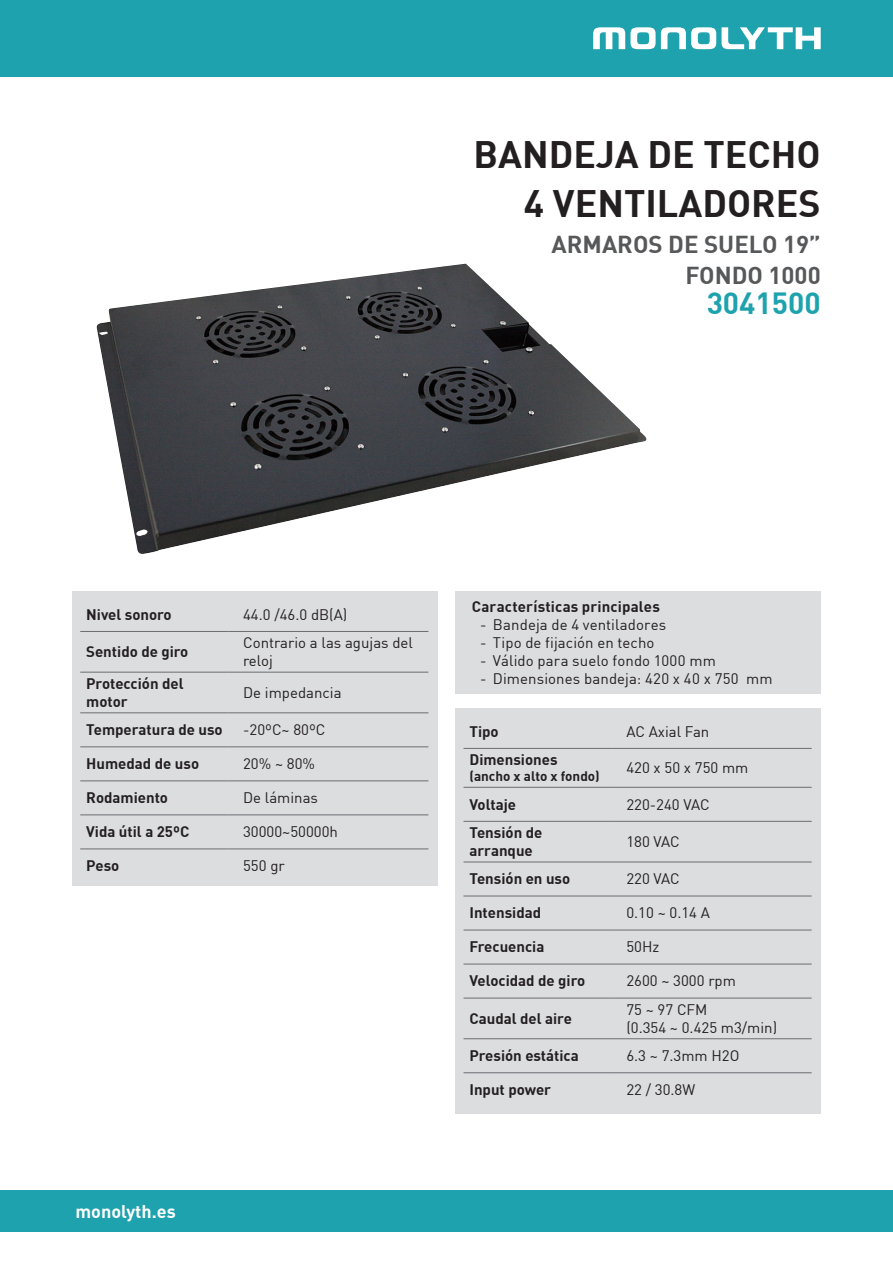
<style>
.page{position:relative;width:893px;height:1263px;background:#fff}
.page>*{position:absolute;margin:0;border:0;box-sizing:border-box;transform-origin:0 0}
.t1{font:700 37.5px "DIN";color:#231f20}
.t2{font:700 30px "DIN";color:#1ea2ae}
.t3{font:700 24px "DIN";color:#57585a}
.t4{font:700 18px "DIN";color:#fff}
.Estilo_de_párrafo_1{font:15px/18px "DIN";color:#231f20}
.Estilo_de_párrafo_3{font:700 15px/18px "DIN";color:#231f20}
.t5{font:700 13.5px "DIN";color:#231f20}
</style>
<div class="page">
<div style="left:0;top:0;width:893px;height:77px;background:#1ea2ae"></div>
<svg style="left:593px;top:27px;width:123px;height:22px"></svg>
<svg style="left:722px;top:27px;width:99px;height:22px"></svg>
<div style="left:0;top:1191px;width:893px;height:41px;background:#1ea2ae"></div>
<div style="left:455px;top:592px;width:366px;height:102px;background:#dcdddf"></div>
<div style="left:455px;top:709px;width:366px;height:405px;background:#dcdddf"></div>
<div style="left:72px;top:592px;width:366px;height:294px;background:#dcdddf"></div>
<hr style="left:463px;top:748px;width:149px;height:1px;background:#6c6d70">
<hr style="left:612px;top:748px;width:200px;height:1px;background:#6c6d70">
<hr style="left:463px;top:787px;width:149px;height:1px;background:#6c6d70">
<hr style="left:612px;top:787px;width:200px;height:1px;background:#6c6d70">
<hr style="left:463px;top:821px;width:149px;height:1px;background:#6c6d70">
<hr style="left:612px;top:821px;width:200px;height:1px;background:#6c6d70">
<hr style="left:463px;top:862px;width:149px;height:1px;background:#6c6d70">
<hr style="left:612px;top:862px;width:200px;height:1px;background:#6c6d70">
<hr style="left:463px;top:896px;width:149px;height:1px;background:#6c6d70">
<hr style="left:612px;top:896px;width:200px;height:1px;background:#6c6d70">
<hr style="left:463px;top:930px;width:149px;height:1px;background:#6c6d70">
<hr style="left:612px;top:930px;width:200px;height:1px;background:#6c6d70">
<hr style="left:463px;top:964px;width:149px;height:1px;background:#6c6d70">
<hr style="left:612px;top:964px;width:200px;height:1px;background:#6c6d70">
<hr style="left:463px;top:998px;width:149px;height:1px;background:#6c6d70">
<hr style="left:612px;top:998px;width:200px;height:1px;background:#6c6d70">
<hr style="left:463px;top:1038px;width:149px;height:1px;background:#6c6d70">
<hr style="left:612px;top:1038px;width:200px;height:1px;background:#6c6d70">
<hr style="left:463px;top:1072px;width:149px;height:1px;background:#6c6d70">
<hr style="left:612px;top:1072px;width:200px;height:1px;background:#6c6d70">
<hr style="left:80px;top:631px;width:149px;height:1px;background:#6c6d70">
<hr style="left:229px;top:631px;width:199px;height:1px;background:#6c6d70">
<hr style="left:80px;top:672px;width:149px;height:1px;background:#6c6d70">
<hr style="left:229px;top:672px;width:199px;height:1px;background:#6c6d70">
<hr style="left:80px;top:712px;width:149px;height:1px;background:#6c6d70">
<hr style="left:229px;top:712px;width:199px;height:1px;background:#6c6d70">
<hr style="left:80px;top:746px;width:149px;height:1px;background:#6c6d70">
<hr style="left:229px;top:746px;width:199px;height:1px;background:#6c6d70">
<hr style="left:80px;top:780px;width:149px;height:1px;background:#6c6d70">
<hr style="left:229px;top:780px;width:199px;height:1px;background:#6c6d70">
<hr style="left:80px;top:814px;width:149px;height:1px;background:#6c6d70">
<hr style="left:229px;top:814px;width:199px;height:1px;background:#6c6d70">
<hr style="left:80px;top:848px;width:149px;height:1px;background:#6c6d70">
<hr style="left:229px;top:848px;width:199px;height:1px;background:#6c6d70">
<img style="left:96px;top:264px;width:550px;height:290px">
<p class="t1" style="left:473px;top:130px;width:349px">BANDEJA DE TECHO</p>
<p class="t1" style="left:524px;top:179px;width:298px">4 VENTILADORES</p>
<p class="t3" style="left:551px;top:229px;width:271px">ARMAROS DE SUELO 19”</p>
<p class="t3" style="left:685px;top:260px;width:137px">FONDO 1000</p>
<p class="t2" style="left:707px;top:284px;width:116px">3041500</p>
<p class="Estilo_de_párrafo_3" style="left:86px;top:605px;width:87px">Nivel sonoro</p>
<p class="Estilo_de_párrafo_1" style="left:243px;top:605px;width:106px">44.0 /46.0 dB(A)</p>
<p class="Estilo_de_párrafo_3" style="left:86px;top:642px;width:104px">Sentido de giro</p>
<p class="Estilo_de_párrafo_1" style="left:243px;top:633px;width:171px">Contrario a las agujas del reloj</p>
<p class="Estilo_de_párrafo_3" style="left:86px;top:674px;width:99px">Protección del motor</p>
<p class="Estilo_de_párrafo_1" style="left:243px;top:683px;width:100px">De impedancia</p>
<p class="Estilo_de_párrafo_3" style="left:86px;top:720px;width:138px">Temperatura de uso</p>
<p class="Estilo_de_párrafo_1" style="left:243px;top:720px;width:84px">-20ºC~ 80ºC</p>
<p class="Estilo_de_párrafo_3" style="left:86px;top:754px;width:114px">Humedad de uso</p>
<p class="Estilo_de_párrafo_1" style="left:243px;top:754px;width:73px">20% ~ 80%</p>
<p class="Estilo_de_párrafo_3" style="left:86px;top:788px;width:83px">Rodamiento</p>
<p class="Estilo_de_párrafo_1" style="left:243px;top:788px;width:76px">De láminas</p>
<p class="Estilo_de_párrafo_3" style="left:86px;top:822px;width:105px">Vida útil a 25ºC</p>
<p class="Estilo_de_párrafo_1" style="left:243px;top:822px;width:96px">30000~50000h</p>
<p class="Estilo_de_párrafo_3" style="left:86px;top:856px;width:35px">Peso</p>
<p class="Estilo_de_párrafo_1" style="left:243px;top:856px;width:43px">550 gr</p>
<p class="t4" style="left:75px;top:1199px;width:102px">monolyth.es</p>
<p class="Estilo_de_párrafo_3" style="left:472px;top:597px;width:190px">Características principales</p>
<p class="Estilo_de_párrafo_1" style="left:480px;top:615px;width:188px">- Bandeja de 4 ventiladores</p>
<p class="Estilo_de_párrafo_1" style="left:480px;top:633px;width:176px">- Tipo de fijación en techo</p>
<p class="Estilo_de_párrafo_1" style="left:480px;top:651px;width:237px">- Válido para suelo fondo 1000 mm</p>
<p class="Estilo_de_párrafo_1" style="left:480px;top:669px;width:294px">- Dimensiones bandeja: 420 x 40 x 750 mm</p>
<p class="Estilo_de_párrafo_3" style="left:469px;top:722px;width:31px">Tipo</p>
<p class="Estilo_de_párrafo_1" style="left:626px;top:722px;width:84px">AC Axial Fan</p>
<p class="Estilo_de_párrafo_3" style="left:469px;top:750px;width:90px">Dimensiones</p>
<p class="t5" style="left:469px;top:767px;width:132px">(ancho x alto x fondo)</p>
<p class="Estilo_de_párrafo_1" style="left:626px;top:758px;width:124px">420 x 50 x 750 mm</p>
<p class="Estilo_de_párrafo_3" style="left:469px;top:794px;width:48px">Voltaje</p>
<p class="Estilo_de_párrafo_1" style="left:626px;top:795px;width:85px">220-240 VAC</p>
<p class="Estilo_de_párrafo_3" style="left:469px;top:823px;width:74px">Tensión de arranque</p>
<p class="Estilo_de_párrafo_1" style="left:626px;top:832px;width:55px">180 VAC</p>
<p class="Estilo_de_párrafo_3" style="left:469px;top:869px;width:102px">Tensión en uso</p>
<p class="Estilo_de_párrafo_1" style="left:626px;top:870px;width:55px">220 VAC</p>
<p class="Estilo_de_párrafo_3" style="left:469px;top:903px;width:73px">Intensidad</p>
<p class="Estilo_de_párrafo_1" style="left:626px;top:904px;width:85px">0.10 ~ 0.14 A</p>
<p class="Estilo_de_párrafo_3" style="left:469px;top:937px;width:76px">Frecuencia</p>
<p class="Estilo_de_párrafo_1" style="left:626px;top:938px;width:34px">50Hz</p>
<p class="Estilo_de_párrafo_3" style="left:469px;top:971px;width:117px">Velocidad de giro</p>
<p class="Estilo_de_párrafo_1" style="left:626px;top:972px;width:111px">2600 ~ 3000 rpm</p>
<p class="Estilo_de_párrafo_3" style="left:469px;top:1009px;width:104px">Caudal del aire</p>
<p class="Estilo_de_párrafo_1" style="left:626px;top:1000px;width:83px">75 ~ 97 CFM</p>
<p class="Estilo_de_párrafo_1" style="left:626px;top:1018px;width:152px">(0.354 ~ 0.425 m3/min)</p>
<p class="Estilo_de_párrafo_3" style="left:469px;top:1046px;width:111px">Presión estática</p>
<p class="Estilo_de_párrafo_1" style="left:626px;top:1046px;width:115px">6.3 ~ 7.3mm H2O</p>
<p class="Estilo_de_párrafo_3" style="left:469px;top:1080px;width:83px">Input power</p>
<p class="Estilo_de_párrafo_1" style="left:626px;top:1080px;width:70px">22 / 30.8W</p>
</div>
